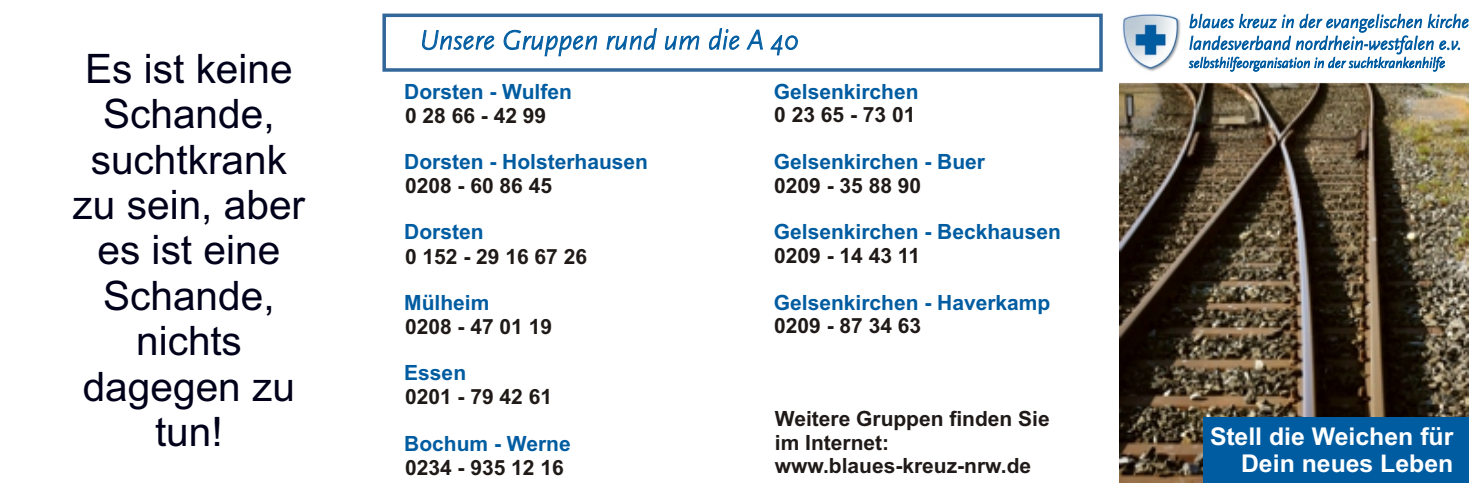
<style>
.page{position:relative;width:1484px;height:497px;background:#fff}
.page>*{position:absolute;margin:0;border:0;box-sizing:border-box;transform-origin:0 0}
.t1{font:40.6px/45.3px "Arial";color:#00001a;text-align:center}
.t2{font:italic 300 28px "Scala Sans Pro";color:#005ca1}
.t3{font:700 24.5px/27.3px "Arial";color:#fff;text-align:right}
.t4{font:700 21px/23.4px "Arial";color:#1f1a17}
.t5{font:700 21px "Arial";color:#005ca1}
.t6{font:italic 300 18.03px/21.9px "Scala Sans Pro";color:#005ca1}
.t7{font:italic 300 14px "Scala Sans Pro";color:#005ca1}
</style>
<div class="page">
<div style="left:382px;top:14px;width:721px;height:58px;border:4px solid #369"></div>
<img style="left:1120px;top:83px;width:348px;height:399px">
<div style="left:1203px;top:417px;width:266px;height:65px;background:#005ca1"></div>
<img style="left:1122px;top:14px;width:59px;height:58px">
<h1 class="t1" style="left:73px;top:50px;width:234px">Es ist keine<br>Schande, suchtkrank zu sein, aber es ist eine<br>Schande, nichts dagegen zu tun!</h1>
<h2 class="t2" style="left:420px;top:28px;width:380px">Unsere Gruppen rund um die A 40</h2>
<p class="t5" style="left:404px;top:83px;width:169px">Dorsten - Wulfen</p>
<p class="t4" style="left:405px;top:106px;width:143px">0 28 66 - 42 99</p>
<p class="t5" style="left:404px;top:154px;width:245px">Dorsten - Holsterhausen</p>
<p class="t4" style="left:405px;top:176px;width:149px">0208 - 60 86 45</p>
<p class="t5" style="left:404px;top:224px;width:81px">Dorsten</p>
<p class="t4" style="left:405px;top:246px;width:184px">0 152 - 29 16 67 26</p>
<p class="t5" style="left:404px;top:295px;width:87px">Mülheim</p>
<p class="t4" style="left:405px;top:317px;width:149px">0208 - 47 01 19</p>
<p class="t5" style="left:404px;top:365px;width:63px">Essen</p>
<p class="t4" style="left:405px;top:387px;width:149px">0201 - 79 42 61</p>
<p class="t5" style="left:404px;top:435px;width:168px">Bochum - Werne</p>
<p class="t4" style="left:405px;top:457px;width:160px">0234 - 935 12 16</p>
<p class="t5" style="left:774px;top:83px;width:146px">Gelsenkirchen</p>
<p class="t4" style="left:774px;top:105px;width:143px">0 23 65 - 73 01</p>
<p class="t5" style="left:774px;top:154px;width:213px">Gelsenkirchen - Buer</p>
<p class="t4" style="left:774px;top:175px;width:149px">0209 - 35 88 90</p>
<p class="t5" style="left:774px;top:224px;width:289px">Gelsenkirchen - Beckhausen</p>
<p class="t4" style="left:774px;top:246px;width:147px">0209 - 14 43 11</p>
<p class="t5" style="left:774px;top:294px;width:278px">Gelsenkirchen - Haverkamp</p>
<p class="t4" style="left:774px;top:316px;width:149px">0209 - 87 34 63</p>
<p class="t4" style="left:775px;top:409px;width:276px">Weitere Gruppen finden Sie im Internet: www.blaues-kreuz-nrw.de</p>
<p class="t6" style="left:1189px;top:12px;width:282px">blaues kreuz in der evangelischen kirche landesverband nordrhein-westfalen e.v.</p>
<p class="t7" style="left:1189px;top:57px;width:258px">selbsthilfeorganisation in der suchtkrankenhilfe</p>
<p class="t3" style="left:1210px;top:425px;width:245px">Stell die Weichen für<br>Dein neues Leben</p>
</div>
